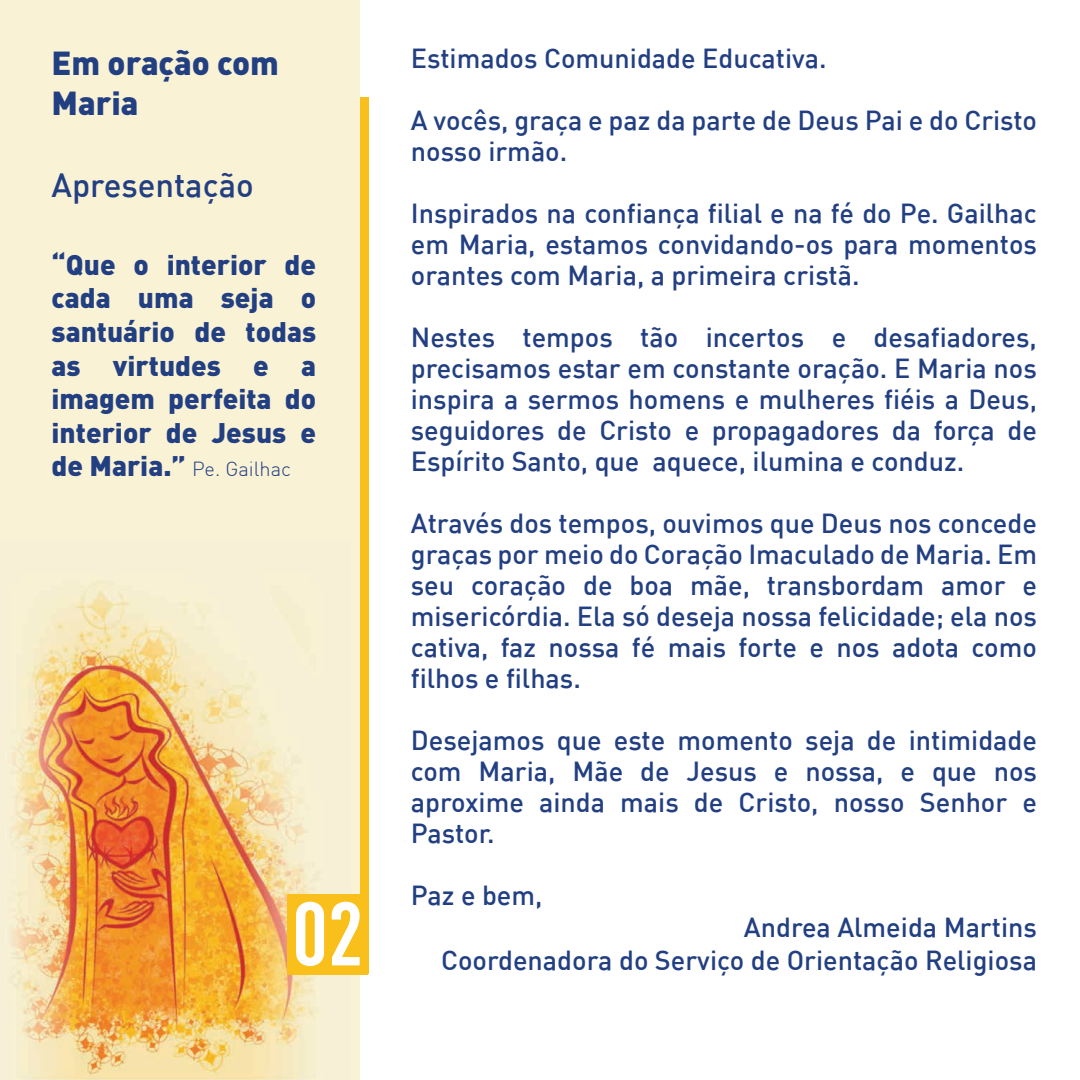
<style>
.page{position:relative;width:1080px;height:1080px;background:#fff}
.page>*{position:absolute;margin:0;border:0;box-sizing:border-box;transform-origin:0 0}
.t1{font:700 88.4px "DIN Cond";color:#fff}
.t2{font:900 32.9px/40.6px "DIN";color:#223f82}
.t3{font:500 32.9px "DIN";color:#223f82}
.t4{font:900 28px/33.6px "DIN";color:#223f82;text-align:justify}
.t5{font:500 27px/31px "DIN";color:#223f82;text-align:justify}
.t6{font:300 20px "DIN";color:#223f82}
.s1{font-weight:900;font-size:28px}
</style>
<div class="page">
<div style="left:0;top:0;width:360px;height:1080px;background:#faf2d5"></div>
<img style="left:0;top:540px;width:351px;height:540px">
<div style="left:360px;top:97px;width:8px;height:877px;background:#f9c01b"></div>
<div style="left:287px;top:894px;width:81px;height:81px;background:#f9c01b"></div>
<p class="t2" style="left:52px;top:41px;width:229px">Em oração com<br>Maria</p>
<p class="t3" style="left:52px;top:164px;width:204px">Apresentação</p>
<p class="t4" style="left:52px;top:246px;width:266px">“Que o interior de cada uma seja o santuário de todas as virtudes e a imagem perfeita do interior de Jesus e</p>
<p class="t6" style="left:52px;top:457px;width:241px"><span class="s1">de Maria.”</span> Pe. Gailhac</p>
<h1 class="t1" style="left:292px;top:880px;width:72px">02</h1>
<p class="t5" style="left:411px;top:42px;width:417px">Estimados Comunidade Educativa.</p>
<p class="t5" style="left:411px;top:104px;width:628px">A vocês, graça e paz da parte de Deus Pai e do Cristo nosso irmão.</p>
<p class="t5" style="left:411px;top:197px;width:628px">Inspirados na confiança filial e na fé do Pe. Gailhac em Maria, estamos convidando-os para momentos orantes com Maria, a primeira cristã.</p>
<p class="t5" style="left:411px;top:321px;width:628px">Nestes tempos tão incertos e desafiadores, precisamos estar em constante oração. E Maria nos inspira a sermos homens e mulheres fiéis a Deus, seguidores de Cristo e propagadores da força de Espírito Santo, que aquece, ilumina e conduz.</p>
<p class="t5" style="left:411px;top:507px;width:628px">Através dos tempos, ouvimos que Deus nos concede graças por meio do Coração Imaculado de Maria. Em seu coração de boa mãe, transbordam amor e misericórdia. Ela só deseja nossa felicidade; ela nos cativa, faz nossa fé mais forte e nos adota como filhos e filhas.</p>
<p class="t5" style="left:411px;top:724px;width:628px">Desejamos que este momento seja de intimidade com Maria, Mãe de Jesus e nossa, e que nos aproxime ainda mais de Cristo, nosso Senhor e Pastor.</p>
<p class="t5" style="left:411px;top:879px;width:133px">Paz e bem,</p>
<p class="t5" style="left:744px;top:911px;width:295px">Andrea Almeida Martins</p>
<p class="t5" style="left:441px;top:944px;width:597px">Coordenadora do Serviço de Orientação Religiosa</p>
</div>
